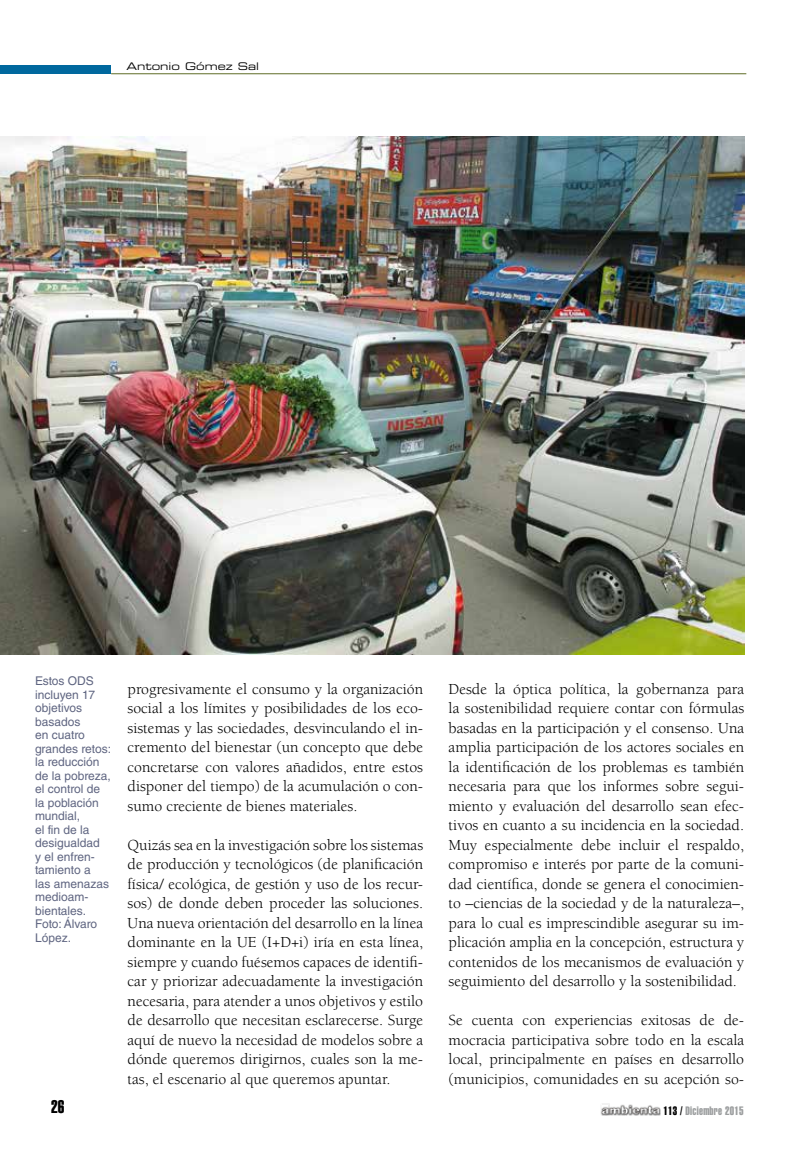
<style>
.page{position:relative;width:808px;height:1149px;background:#fff}
.page>*{position:absolute;margin:0;border:0;box-sizing:border-box;transform-origin:0 0}
.t1{font:18px "Helvetica LT Std Extra Comp";color:#000}
.t2{font:15.75px/19.5px "Berkeley Std";color:#000;text-align:justify}
.t3{font:12px/13.5px "Helvetica LT Std";color:#5f6581}
.t4{font:12px "Helvetica LT Std Extra Comp";letter-spacing:.025em;color:#9c9e9f}
.t5{font:10.5px "Eurostile LT Std Ex 2";color:#000}
.s1{color:#000}
</style>
<div class="page">
<div style="left:0;top:65px;width:111px;height:9px;background:#00689e"></div>
<hr style="left:111px;top:73px;width:635px;height:1px;background:#5f6d27">
<img style="left:600px;top:1103px;width:61px;height:13px">
<img style="left:0;top:136px;width:744px;height:518px">
<p class="t5" style="left:126px;top:59px;width:134px">Antonio Gómez Sal</p>
<p class="t3" style="left:35px;top:674px;width:77px">Estos ODS incluyen 17 objetivos basados<br>en cuatro grandes retos: la reducción de la pobreza, el control de la población mundial,<br>el fin de la desigualdad<br>y el enfren&shy;tamiento a<br>las amenazas medioam&shy;bientales.<br>Foto: Álvaro<br>López.</p>
<p class="t2" style="left:128px;top:679px;width:297px">progresivamente el consumo y la organización social a los límites y posibilidades de los eco&shy;sistemas y las sociedades, desvinculando el in&shy;cremento del bienestar (un concepto que debe concretarse con valores añadidos, entre estos disponer del tiempo) de la acumulación o con&shy;sumo creciente de bienes materiales.</p>
<p class="t2" style="left:128px;top:835px;width:297px">Quizás sea en la investigación sobre los sistemas de producción y tecnológicos (de planificación física/ ecológica, de gestión y uso de los recur&shy;sos) de donde deben proceder las soluciones.<br>Una nueva orientación del desarrollo en la línea dominante en la UE (I+D+i) iría en esta línea, siempre y cuando fuésemos capaces de identifi&shy;car y priorizar adecuadamente la investigación necesaria, para atender a unos objetivos y estilo de desarrollo que necesitan esclarecerse. Surge aquí de nuevo la necesidad de modelos sobre a dónde queremos dirigirnos, cuales son la me&shy;tas, el escenario al que queremos apuntar.</p>
<p class="t2" style="left:449px;top:679px;width:297px">Desde la óptica política, la gobernanza para la sostenibilidad requiere contar con fórmulas basadas en la participación y el consenso. Una amplia participación de los actores sociales en la identificación de los problemas es también necesaria para que los informes sobre segui&shy;miento y evaluación del desarrollo sean efec&shy;tivos en cuanto a su incidencia en la sociedad.<br>Muy especialmente debe incluir el respaldo, compromiso e interés por parte de la comuni&shy;dad científica, donde se genera el conocimien&shy;to –ciencias de la sociedad y de la naturaleza–, para lo cual es imprescindible asegurar su im&shy;plicación amplia en la concepción, estructura y contenidos de los mecanismos de evaluación y seguimiento del desarrollo y la sostenibilidad.</p>
<p class="t2" style="left:449px;top:1010px;width:297px">Se cuenta con experiencias exitosas de de&shy;mocracia participativa sobre todo en la escala local, principalmente en países en desarrollo (municipios, comunidades en su acepción so-</p>
<p class="t1" style="left:51px;top:1095px;width:15px">26</p>
<p class="t4" style="left:663px;top:1103px;width:82px"><span class="s1">113 /</span> Diciembre 2015</p>
</div>
